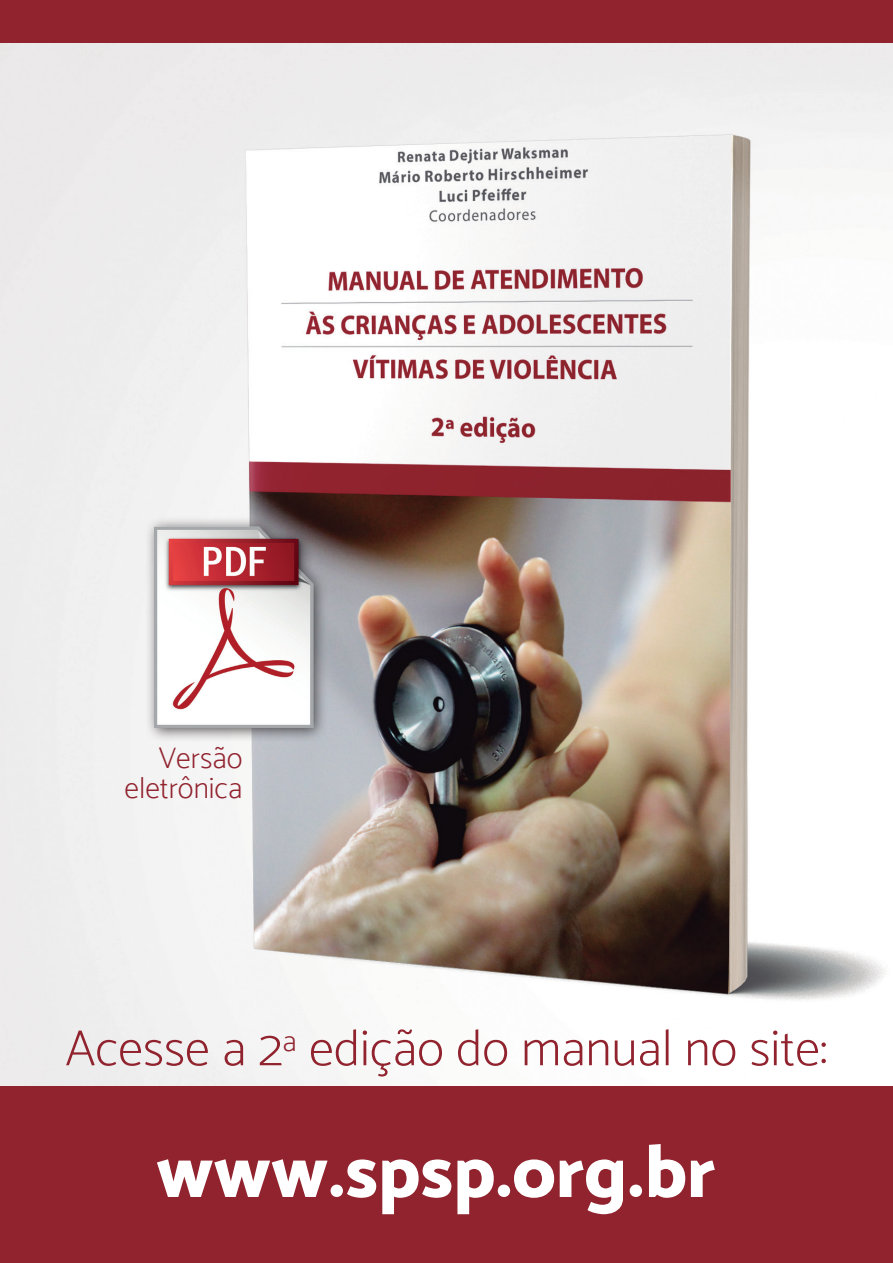
<style>
.page{position:relative;width:893px;height:1263px;background:#fff}
.page>*{position:absolute;margin:0;border:0;box-sizing:border-box;transform-origin:0 0}
.t1{font:75px "Mosk Extra Bold 800";color:#fff}
.t2{font:51px "Mosk Extra Light 200";color:#91232e}
.t3{font:30px "Mosk Extra Light 200";color:#91232e}
</style>
<div class="page">
<img style="left:0;top:43px;width:893px;height:1043px">
<div style="left:145px;top:516px;width:183px;height:226px;background:#231f20;opacity:.75"></div>
<img style="left:155px;top:509px;width:175px;height:218px">
<div style="left:0;top:1086px;width:893px;height:177px;background:#91232e"></div>
<div style="left:0;top:0;width:893px;height:43px;background:#91232e"></div>
<p class="t3" style="left:159px;top:740px;width:85px">Versão</p>
<p class="t3" style="left:124px;top:770px;width:120px">eletrônica</p>
<p class="t2" style="left:66px;top:1019px;width:763px">Acesse a 2<sup>a</sup> edição do manual no site:</p>
<p class="t1" style="left:156px;top:1125px;width:561px">www.spsp.org.br</p>
</div>
